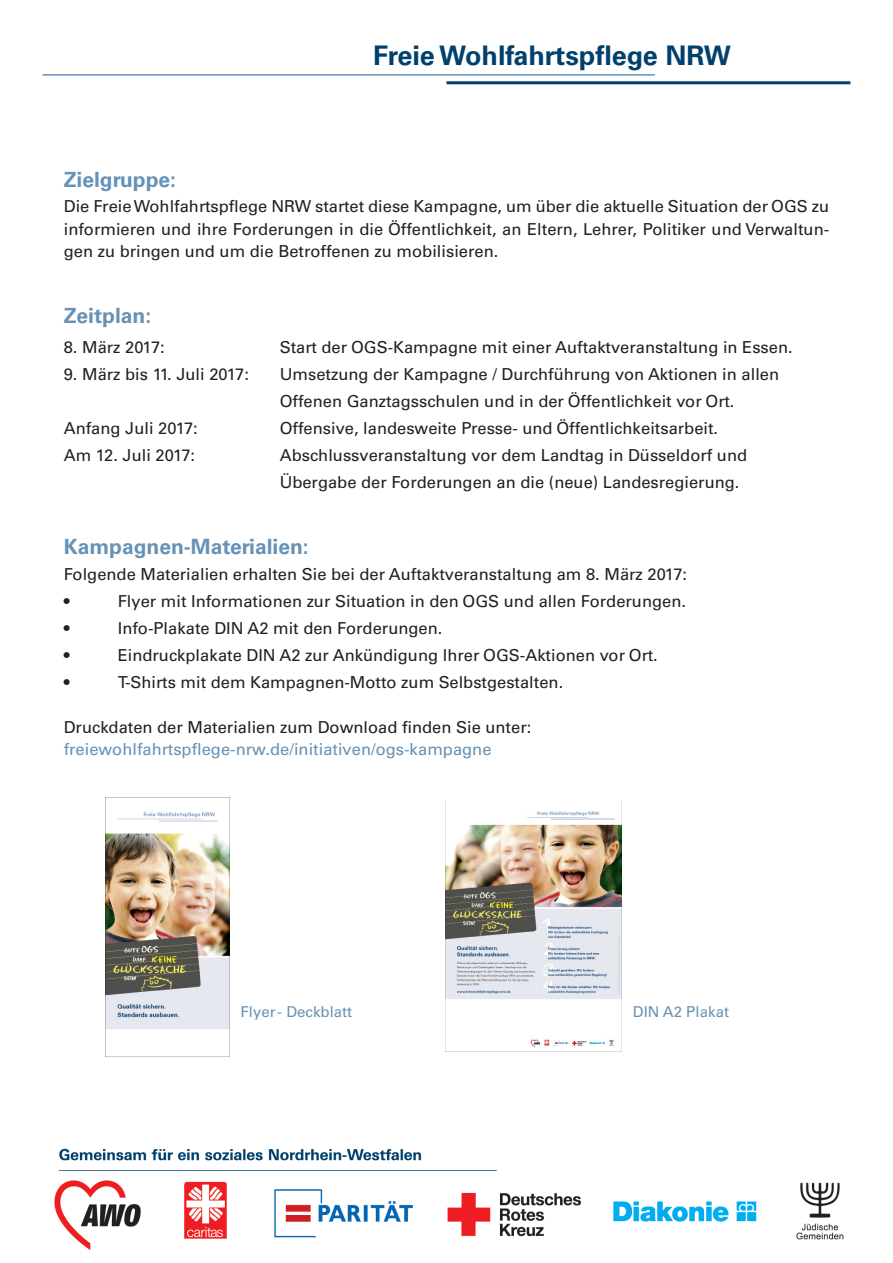
<style>
.page{position:relative;width:893px;height:1263px;background:#fff}
.page>*{position:absolute;margin:0;border:0;box-sizing:border-box;transform-origin:0 0}
.t1{font:700 27px "Univers LT Pro 65";color:#00406c}
.t2{font:700 21px "Univers LT Pro 65";color:#6592b6}
.t3{font:16.5px/27px "Univers LT Pro 55 Roman";color:#231f20}
.t4{font:16.5px "Univers LT Pro 55 Roman";color:#6592b6}
.t5{font:15px "Univers LT Pro 55 Roman";color:#6592b6}
</style>
<div class="page">
<hr style="left:43px;top:74px;width:612px;height:2px;background:#6592b6">
<hr style="left:446px;top:81px;width:404px;height:3px;background:#00406c">
<img style="left:54px;top:1148px;width:790px;height:102px">
<img style="left:105px;top:797px;width:125px;height:259px">
<img style="left:445px;top:802px;width:177px;height:249px">
<h1 class="t1" style="left:373px;top:40px;width:359px">Freie Wohlfahrtspflege NRW</h1>
<p class="t2" style="left:64px;top:167px;width:114px">Zielgruppe:</p>
<p class="t3" style="left:64px;top:195px;width:767px;line-height:22.5px;text-align:justify">Die Freie Wohlfahrtspflege NRW startet diese Kampagne, um über die aktuelle Situation der OGS zu informieren und ihre Forderungen in die Öffentlichkeit, an Eltern, Lehrer, Politiker und Verwaltun&shy;gen zu bringen und um die Betroffenen zu mobilisieren.</p>
<p class="t2" style="left:64px;top:303px;width:89px">Zeitplan:</p>
<p class="t3" style="left:64px;top:334px;width:103px">8. März 2017:</p>
<p class="t3" style="left:280px;top:334px;width:514px">Start der OGS-Kampagne mit einer Auftaktveranstaltung in Essen.</p>
<p class="t3" style="left:64px;top:361px;width:187px">9. März bis 11. Juli 2017:</p>
<p class="t3" style="left:280px;top:361px;width:501px">Umsetzung der Kampagne / Durchführung von Aktionen in allen<br>Offenen Ganztagsschulen und in der Öffentlichkeit vor Ort.</p>
<p class="t3" style="left:64px;top:415px;width:136px">Anfang Juli 2017:</p>
<p class="t3" style="left:280px;top:415px;width:440px">Offensive, landesweite Presse- und Öffentlichkeitsarbeit.</p>
<p class="t3" style="left:64px;top:442px;width:133px">Am 12. Juli 2017:</p>
<p class="t3" style="left:280px;top:442px;width:469px">Abschlussveranstaltung vor dem Landtag in Düsseldorf und<br>Übergabe der Forderungen an die (neue) Landesregierung.</p>
<p class="t2" style="left:64px;top:534px;width:246px">Kampagnen-Materialien:</p>
<p class="t3" style="left:64px;top:560px;width:625px">Folgende Materialien erhalten Sie bei der Auftaktveranstaltung am 8. März 2017: •</p>
<p class="t3" style="left:118px;top:587px;width:570px">Flyer mit Informationen zur Situation in den OGS und allen Forderungen.</p>
<p class="t3" style="left:64px;top:614px;width:7px">•</p>
<p class="t3" style="left:118px;top:614px;width:326px">Info-Plakate DIN A2 mit den Forderungen.</p>
<p class="t3" style="left:64px;top:641px;width:7px">•</p>
<p class="t3" style="left:118px;top:641px;width:542px">Eindruckplakate DIN A2 zur Ankündigung Ihrer OGS-Aktionen vor Ort.</p>
<p class="t3" style="left:64px;top:668px;width:7px">•</p>
<p class="t3" style="left:118px;top:668px;width:447px">T-Shirts mit dem Kampagnen-Motto zum Selbstgestalten.</p>
<p class="t3" style="left:64px;top:713px;width:469px">Druckdaten der Materialien zum Download finden Sie unter:</p>
<p class="t4" style="left:64px;top:739px;width:429px">freiewohlfahrtspflege-nrw.de/initiativen/ogs-kampagne</p>
<p class="t5" style="left:241px;top:1002px;width:113px">Flyer - Deckblatt</p>
<p class="t5" style="left:633px;top:1002px;width:98px">DIN A2 Plakat</p>
</div>
